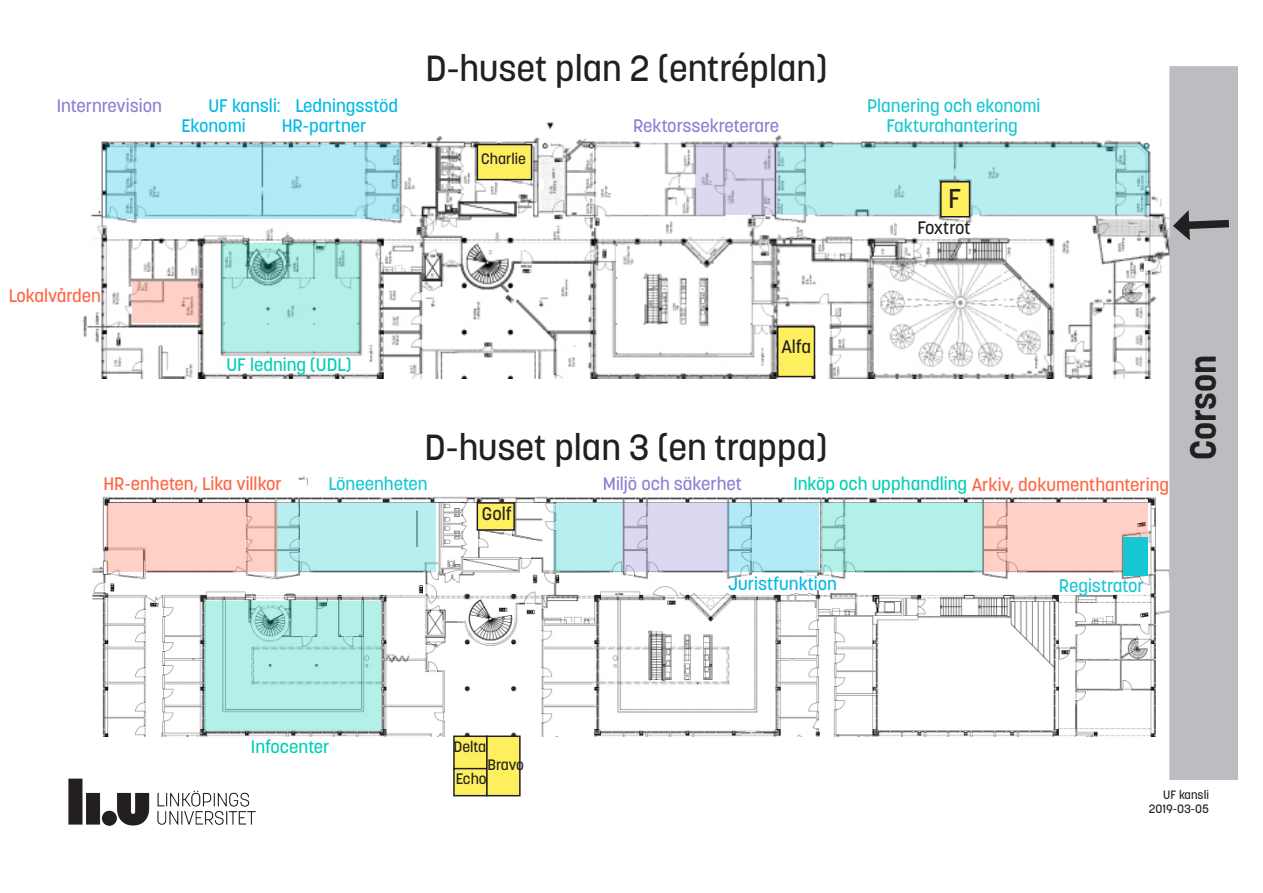
<style>
.page{position:relative;width:1263px;height:893px;background:#fff}
.page>*{position:absolute;margin:0;border:0;box-sizing:border-box;transform-origin:0 0}
.t1{font:500 36px "Korolev Li U";color:#231f20}
.t2{font:700 36px "Korolev Li U";color:#231f20}
.t3{font:500 27px "Korolev Li U";color:#231f20}
.t4{font:500 18px "Korolev Li U";color:#ff6442}
.t5{font:500 18px "Korolev Li U";color:#17c7d2}
.t6{font:500 18px "Korolev Li U";color:#00b9e7}
.t7{font:500 18px "Korolev Li U";color:#8981d3}
.t8{font:500 18px "Korolev Li U";color:#00cfb5}
.t9{font:500 18px "Korolev Li U";color:#231f20}
.t10{font:500 18px "Korolev Li U";letter-spacing:-.02em;color:#231f20}
.t11{font:500 15px "Korolev Li U";color:#231f20}
.t12{font:500 12px "Korolev Li U";color:#231f20}
.s1{color:#00cfb5}
</style>
<div class="page">
<img style="left:68px;top:778px;width:188px;height:48px">
<img style="left:82px;top:122px;width:1087px;height:257px">
<img style="left:92px;top:476px;width:1077px;height:260px">
<svg style="left:105px;top:145px;width:295px;height:74px;background:#ace3f0"></svg>
<svg style="left:695px;top:145px;width:82px;height:70px;background:#d0cee6"></svg>
<svg style="left:221px;top:243px;width:138px;height:109px;background:#a7e4dc"></svg>
<svg style="left:777px;top:145px;width:371px;height:70px;background:#b3e8eb"></svg>
<svg style="left:132px;top:282px;width:68px;height:41px;background:#f6c8be"></svg>
<svg style="left:107px;top:504px;width:170px;height:68px;background:#f9cac0"></svg>
<div style="left:277px;top:504px;width:159px;height:68px;background:#b9eef1"></div>
<div style="left:554px;top:504px;width:68px;height:68px;background:#b9eef1"></div>
<svg style="left:622px;top:504px;width:106px;height:68px;background:#d4d2ea"></svg>
<svg style="left:728px;top:504px;width:91px;height:68px;background:#ade4f1"></svg>
<div style="left:822px;top:504px;width:161px;height:68px;background:#b3f0e8"></div>
<svg style="left:983px;top:504px;width:165px;height:68px;background:#f8cac0"></svg>
<div style="left:802px;top:576px;width:25px;height:13px;background:#fff"></div>
<div style="left:1123px;top:538px;width:25px;height:38px;background:#17c7d2"></div>
<div style="left:477px;top:144px;width:55px;height:36px;background:#fdef5d;border:2px solid #231f20"></div>
<div style="left:940px;top:181px;width:30px;height:36px;background:#fdef5d;border:2px solid #231f20"></div>
<div style="left:777px;top:326px;width:38px;height:51px;background:#fdef5d;border:2px solid #231f20"></div>
<div style="left:477px;top:502px;width:38px;height:29px;background:#fdef5d;border:2px solid #231f20"></div>
<div style="left:453px;top:735px;width:35px;height:35px;background:#fdef5d;border:2px solid #231f20"></div>
<div style="left:453px;top:768px;width:35px;height:28px;background:#fdef5d;border:2px solid #231f20"></div>
<div style="left:486px;top:735px;width:35px;height:61px;background:#fdef5d;border:2px solid #231f20"></div>
<div style="left:1169px;top:66px;width:69px;height:714px;background:#bcbdc0;border:2px solid #bcbdc0"></div>
<svg style="left:1173px;top:210px;width:64px;height:30px"></svg>
<svg style="left:204px;top:601px;width:176px;height:130px;background:#abe8e0"></svg>
<p class="t1" style="left:425px;top:44px;width:403px">D-huset plan 2 (entréplan)</p>
<p class="t7" style="left:57px;top:94px;width:107px">Internrevision</p>
<p class="t6" style="left:296px;top:94px;width:104px">Ledningsstöd</p>
<p class="t6" style="left:208px;top:94px;width:74px">UF kansli:</p>
<p class="t6" style="left:181px;top:114px;width:66px">Ekonomi</p>
<p class="t6" style="left:282px;top:114px;width:86px">HR-partner</p>
<p class="t7" style="left:633px;top:114px;width:148px">Rektorssekreterare</p>
<p class="t4" style="left:9px;top:284px;width:94px">Lokalvården</p>
<p class="t8" style="left:226px;top:352px;width:126px">UF ledning (UDL)</p>
<p class="t11" style="left:481px;top:149px;width:46px">Charlie</p>
<p class="t9" style="left:781px;top:335px;width:31px">Alfa</p>
<p class="t1" style="left:425px;top:423px;width:404px">D-huset plan 3 (en trappa)</p>
<p class="t5" style="left:867px;top:94px;width:175px">Planering och ekonomi</p>
<p class="t5" style="left:887px;top:114px;width:133px">Fakturahantering</p>
<p class="t3" style="left:948px;top:180px;width:15px">F</p>
<p class="t10" style="left:918px;top:215px;width:54px">Foxtrot</p>
<p class="t4" style="left:103px;top:472px;width:180px">HR-enheten, Lika villkor</p>
<p class="t5" style="left:328px;top:472px;width:101px">Löneenheten</p>
<p class="t7" style="left:603px;top:472px;width:141px">Miljö och säkerhet</p>
<p class="t4" style="left:793px;top:473px;width:377px"><span class="s1">Inköp och upphandling</span> Arkiv, dokumenthantering</p>
<p class="t9" style="left:482px;top:501px;width:32px">Golf</p>
<p class="t2" style="left:1179px;top:460px;width:107px;rotate:-90deg">Corson</p>
<p class="t6" style="left:728px;top:571px;width:110px">Juristfunktion</p>
<p class="t5" style="left:1059px;top:573px;width:86px">Registrator</p>
<p class="t8" style="left:251px;top:735px;width:80px">Infocenter</p>
<p class="t11" style="left:454px;top:736px;width:34px">Delta</p>
<p class="t11" style="left:456px;top:769px;width:32px">Echo</p>
<p class="t11" style="left:488px;top:754px;width:38px">Bravo</p>
<p class="t12" style="left:1163px;top:786px;width:47px">UF kansli</p>
<p class="t12" style="left:1149px;top:801px;width:62px">2019-03-05</p>
</div>
